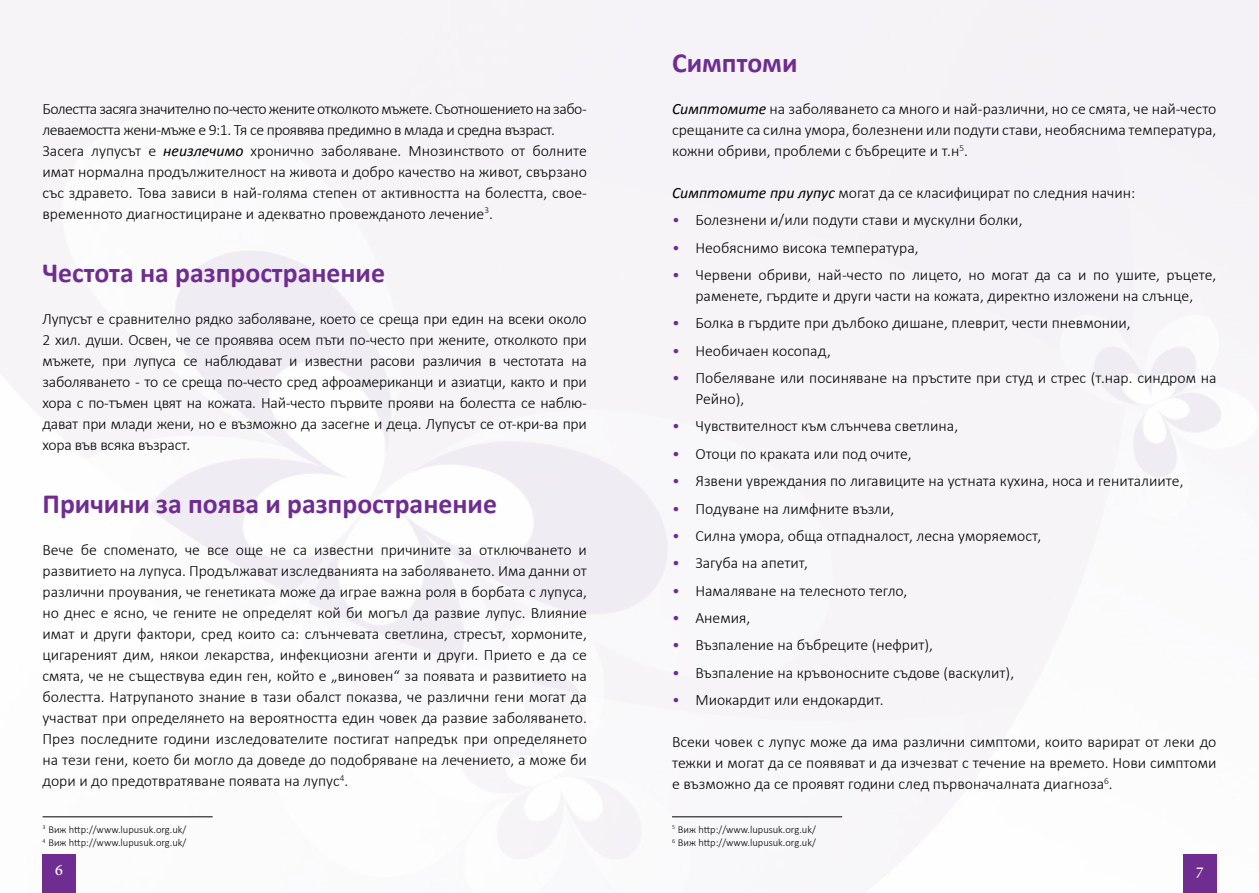
<style>
.page{position:relative;width:1259px;height:893px;background:#fff}
.page>*{position:absolute;margin:0;border:0;box-sizing:border-box;transform-origin:0 0}
.t1{font:700 27.75px "Calibri";color:#6f2c91}
.t2{font:16.5px "Adobe Hebrew";color:#fff}
.t3{font:300 15.75px/21px "Calibri";color:#000;text-align:justify}
.t4{font:300 10.5px/13.5px "Calibri";color:#000}
.s1{font-weight:400;font-style:italic}
.s2{color:#6f2c91}
</style>
<div class="page">
<img style="left:0;top:0;width:1259px;height:893px">
<div style="left:1183px;top:855px;width:33px;height:38px;background:#6f2c91"></div>
<div style="left:43px;top:855px;width:33px;height:38px;background:#6f2c91"></div>
<hr style="left:43px;top:816px;width:170px;height:1px;background:#000">
<hr style="left:672px;top:816px;width:170px;height:1px;background:#000">
<p class="t3" style="left:43px;top:98px;width:546px;text-align:left">Болестта засяга значително по-често жените отколкото мъжете. Съотношението на забо&shy;леваемостта жени-мъже е 9:1. Тя се проявява предимно в млада и средна възраст.<br>Засега лупусът е <span class="s1">неизлечимо</span> хронично заболяване. Мнозинството от болните имат нормална продължителност на живота и добро качество на живот, свързано със здравето. Това зависи в най-голяма степен от активността на болестта, свое&shy;временното диагностициране и адекватно провежданото лечение<sup>3</sup>.</p>
<h1 class="t1" style="left:43px;top:255px;width:344px">Честота на разпространение</h1>
<p class="t3" style="left:43px;top:308px;width:546px">Лупусът е сравнително рядко заболяване, което се среща при един на всеки около 2 хил. души. Освен, че се проявява осем пъти по-често при жените, отколкото при мъжете, при лупуса се наблюдават и известни расови различия в честотата на заболяването - то се среща по-често сред афроамериканци и азиатци, както и при хора с по-тъмен цвят на кожата. Най-често първите прояви на болестта се наблю&shy;дават при млади жени, но е възможно да засегне и деца. Лупусът се от-кри-ва при хора във всяка възраст.</p>
<h1 class="t1" style="left:43px;top:486px;width:456px">Причини за поява и разпространение</h1>
<p class="t3" style="left:43px;top:539px;width:546px">Вече бе споменато, че все още не са известни причините за отключването и развитието на лупуса. Продължават изследванията на заболяването. Има данни от различни проувания, че генетиката може да играе важна роля в борбата с лупуса, но днес е ясно, че гените не определят кой би могъл да развие лупус. Влияние имат и други фактори, сред които са: слънчевата светлина, стресът, хормоните, цигареният дим, някои лекарства, инфекциозни агенти и други. Прието е да се смята, че не съществува един ген, който е „виновен“ за появата и развитието на болестта. Натрупаното знание в тази обалст показва, че различни гени могат да участват при определянето на вероятността един човек да развие заболяването.<br>През последните години изследователите постигат напредък при определянето на тези гени, което би могло да доведе до подобряване на лечението, а може би дори и до предотвратяване появата на лупус<sup>4</sup>.</p>
<p class="t4" style="left:43px;top:822px;width:145px"><sup>3</sup> Виж http://www.lupusuk.org.uk/<br><sup>4</sup> Виж http://www.lupusuk.org.uk/</p>
<h1 class="t1" style="left:672px;top:45px;width:127px">Симптоми</h1>
<p class="t3" style="left:672px;top:98px;width:546px"><span class="s1">Симптомите</span> на заболяването са много и най-различни, но се смята, че най-често срещаните са силна умора, болезнени или подути стави, необяснима температура, кожни обриви, проблеми с бъбреците и т.н<sup>5</sup>.</p>
<p class="t3" style="left:672px;top:182px;width:465px"><span class="s1">Симптомите при лупус</span> могат да се класифицират по следния начин:</p>
<p class="t3" style="left:672px;top:209px;width:352px"><span class="s2">•</span> Болезнени и/или подути стави и мускулни болки,</p>
<p class="t3" style="left:672px;top:237px;width:248px"><span class="s2">•</span> Необяснимо висока температура,</p>
<p class="t3" style="left:672px;top:264px;width:546px;text-align:center"><span class="s2">•</span> Червени обриви, най-често по лицето, но могат да са и по ушите, ръцете, раменете, гърдите и други части на кожата, директно изложени на слънце,</p>
<p class="t3" style="left:672px;top:312px;width:460px"><span class="s2">•</span> Болка в гърдите при дълбоко дишане, плеврит, чести пневмонии,</p>
<p class="t3" style="left:672px;top:340px;width:160px"><span class="s2">•</span> Необичаен косопад,</p>
<p class="t3" style="left:695px;top:367px;width:522px;text-indent:-23px"><span class="s2">•</span> Побеляване или посиняване на пръстите при студ и стрес (т.нар. синдром на<br>Рейно),</p>
<p class="t3" style="left:672px;top:416px;width:288px"><span class="s2">•</span> Чувствителност към слънчева светлина,</p>
<p class="t3" style="left:672px;top:443px;width:241px"><span class="s2">•</span> Отоци по краката или под очите,</p>
<p class="t3" style="left:672px;top:470px;width:513px"><span class="s2">•</span> Язвени увреждания по лигавиците на устната кухина, носа и гениталиите,</p>
<p class="t3" style="left:672px;top:498px;width:224px"><span class="s2">•</span> Подуване на лимфните възли,</p>
<p class="t3" style="left:672px;top:525px;width:371px"><span class="s2">•</span> Силна умора, обща отпадналост, лесна уморяемост,</p>
<p class="t3" style="left:672px;top:552px;width:138px"><span class="s2">•</span> Загуба на апетит,</p>
<p class="t3" style="left:672px;top:580px;width:237px"><span class="s2">•</span> Намаляване на телесното тегло,</p>
<p class="t3" style="left:672px;top:607px;width:80px"><span class="s2">•</span> Анемия,</p>
<p class="t3" style="left:672px;top:635px;width:262px"><span class="s2">•</span> Възпаление на бъбреците (нефрит),</p>
<p class="t3" style="left:672px;top:662px;width:344px"><span class="s2">•</span> Възпаление на кръвоносните съдове (васкулит),</p>
<p class="t3" style="left:672px;top:689px;width:213px"><span class="s2">•</span> Миокардит или ендокардит.</p>
<p class="t3" style="left:672px;top:731px;width:546px">Всеки човек с лупус може да има различни симптоми, които варират от леки до тежки и могат да се появяват и да изчезват с течение на времето. Нови симптоми е възможно да се проявят години след първоначалната диагноза<sup>6</sup>.</p>
<p class="t4" style="left:672px;top:822px;width:145px"><sup>5</sup> Виж http://www.lupusuk.org.uk/<br><sup>6</sup> Виж http://www.lupusuk.org.uk/</p>
<p class="t2" style="left:55px;top:860px;width:10px">6</p>
<p class="t2" style="left:1195px;top:860px;width:10px">7</p>
</div>
